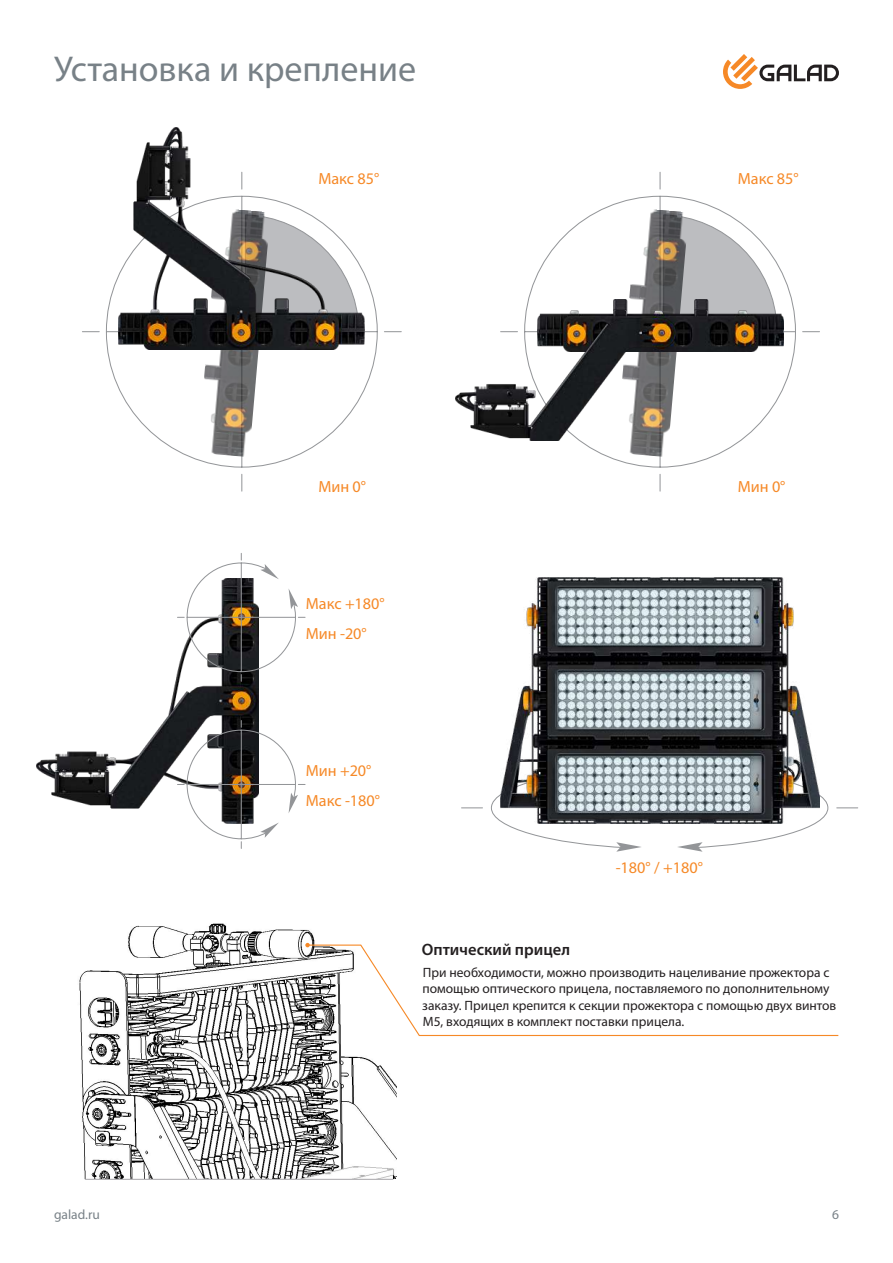
<style>
.page{position:relative;width:893px;height:1263px;background:#fff}
.page>*{position:absolute;margin:0;border:0;box-sizing:border-box;transform-origin:0 0}
.t1{font:36px "Myriad Pro";color:#788187}
.t2{font:600 16.5px "Myriad Pro";color:#231f20}
.t3{font:16.2px "Myriad Pro";color:#f68927}
.t4{font:13.5px/16.5px "Myriad Pro";color:#231f20}
.t5{font:13.5px "Myriad Pro";color:#788187}
</style>
<div class="page">
<img style="left:79px;top:923px;width:318px;height:255px">
<hr style="left:85px;top:1179px;width:308px;height:1px;background:#a7a6a9">
<svg style="left:723px;top:54px;width:116px;height:35px"></svg>
<svg style="left:461px;top:794px;width:397px;height:54px"></svg>
<svg style="left:616px;top:842px;width:26px;height:10px"></svg>
<svg style="left:677px;top:842px;width:26px;height:10px"></svg>
<img style="left:500px;top:578px;width:320px;height:246px">
<svg style="left:82px;top:274px;width:320px;height:218px"></svg>
<img style="left:198px;top:350px;width:73px;height:107px">
<img style="left:119px;top:127px;width:246px;height:223px">
<img style="left:36px;top:680px;width:223px;height:129px">
<svg style="left:176px;top:553px;width:130px;height:129px"></svg>
<svg style="left:176px;top:719px;width:130px;height:130px"></svg>
<svg style="left:524px;top:172px;width:296px;height:320px"></svg>
<svg style="left:689px;top:214px;width:89px;height:85px"></svg>
<img style="left:616px;top:208px;width:73px;height:249px">
<img style="left:538px;top:299px;width:246px;height:52px">
<img style="left:456px;top:319px;width:219px;height:121px">
<svg style="left:306px;top:944px;width:533px;height:92px"></svg>
<svg style="left:305px;top:943px;width:5px;height:4px"></svg>
<h1 class="t1" style="left:54px;top:47px;width:364px">Установка и крепление</h1>
<p class="t3" style="left:318px;top:168px;width:62px">Макс 85°</p>
<p class="t3" style="left:738px;top:168px;width:62px">Макс 85°</p>
<p class="t3" style="left:318px;top:476px;width:49px">Мин 0°</p>
<p class="t3" style="left:306px;top:594px;width:80px">Макс +180°</p>
<p class="t3" style="left:306px;top:623px;width:62px">Мин -20°</p>
<p class="t3" style="left:738px;top:476px;width:49px">Мин 0°</p>
<p class="t3" style="left:306px;top:761px;width:67px">Мин +20°</p>
<p class="t3" style="left:306px;top:790px;width:76px">Макс -180°</p>
<p class="t2" style="left:422px;top:939px;width:150px">Оптический прицел</p>
<p class="t3" style="left:616px;top:858px;width:89px">-180° / +180°</p>
<p class="t4" style="left:422px;top:963px;width:416px">При необходимости, можно производить нацеливание прожектора с помощью оптического прицела, поставляемого по дополнительному заказу. Прицел крепится к секции прожектора с помощью двух винтов М5, входящих в комплект поставки прицела.</p>
<p class="t5" style="left:54px;top:1206px;width:47px">galad.ru</p>
<p class="t5" style="left:832px;top:1206px;width:8px">6</p>
</div>
